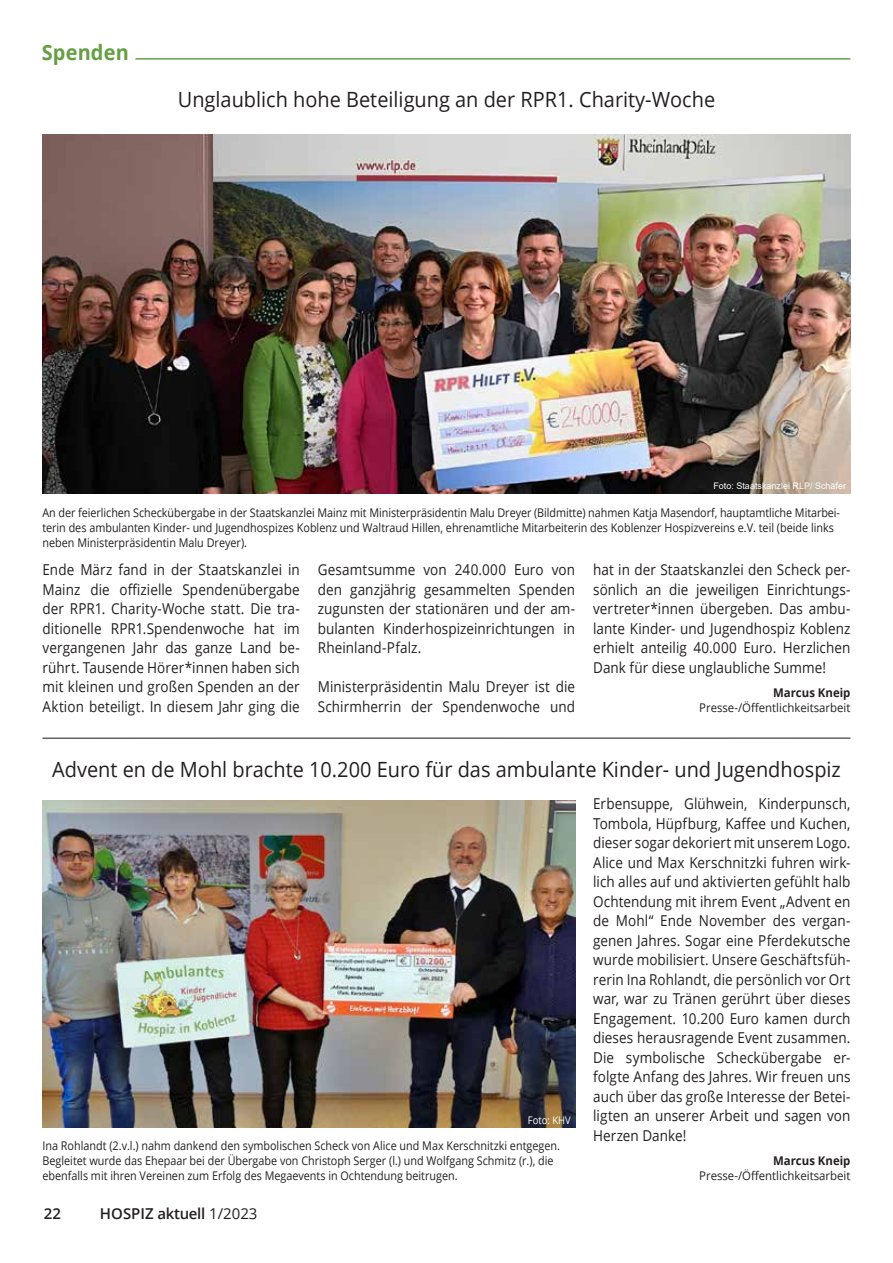
<style>
.page{position:relative;width:893px;height:1263px;background:#fff}
.page>*{position:absolute;margin:0;border:0;box-sizing:border-box;transform-origin:0 0}
.t1{font:21px "Open Sans";color:#231f20;scale:.95 1}
.t2{font:700 21px "Open Sans";letter-spacing:.01em;color:#659f43;scale:.95 1}
.t3{font:15px/19.5px "Open Sans";letter-spacing:.005em;color:#231f20;text-align:justify;scale:.9 1}
.t4{font:600 15px "Open Sans";letter-spacing:-.01em;color:#231f20}
.t5{font:12px/15px "Open Sans";color:#231f20;scale:.9 1}
.t6{font:12px "Open Sans";color:#231f20;scale:.95 1}
.t7{font:700 12px "Open Sans";color:#231f20;scale:.95 1}
.t8{font:10.5px "Open Sans";color:#fff;scale:.9 1}
.t9{font:9px "Arial";color:#fff}
.s1{font-weight:400}
</style>
<div class="page">
<hr style="left:135px;top:58px;width:715px;height:2px;background:#659f43">
<img style="left:43px;top:135px;width:807px;height:358px">
<img style="left:43px;top:800px;width:532px;height:328px">
<hr style="left:43px;top:737px;width:807px;height:2px;background:#636366">
<h1 class="t2" style="left:42px;top:37px;width:93px">Spenden</h1>
<h1 class="t1" style="left:178px;top:85px;width:567px">Unglaublich hohe Beteiligung an der RPR1. Charity-Woche</h1>
<p class="t9" style="left:713px;top:479px;width:134px">Foto: Staatskanzlei RLP/ Schäfer</p>
<p class="t5" style="left:43px;top:505px;width:888px">An der feierlichen Scheckübergabe in der Staatskanzlei Mainz mit Ministerpräsidentin Malu Dreyer (Bildmitte) nahmen Katja Masendorf, hauptamtliche Mitarbei&shy;terin des ambulanten Kinder- und Jugendhospizes Koblenz und Waltraud Hillen, ehrenamtliche Mitarbeiterin des Koblenzer Hospizvereins e.V. teil (beide links neben Ministerpräsidentin Malu Dreyer).</p>
<p class="t3" style="left:318px;top:560px;width:287px">Gesamtsumme von 240.000 Euro von den ganzjährig gesammelten Spenden zugunsten der stationären und der am&shy;bulanten Kinderhospizeinrichtungen in Rheinland-Pfalz.</p>
<p class="t3" style="left:318px;top:677px;width:287px">Ministerpräsidentin Malu Dreyer ist die<br>Schirmherrin der Spendenwoche und</p>
<p class="t3" style="left:43px;top:560px;width:287px">Ende März fand in der Staatskanzlei in Mainz die offizielle Spendenübergabe der RPR1. Charity-Woche statt. Die tra&shy;ditionelle RPR1.Spendenwoche hat im vergangenen Jahr das ganze Land be&shy;rührt. Tausende Hörer*innen haben sich mit kleinen und großen Spenden an der Aktion beteiligt. In diesem Jahr ging die</p>
<p class="t3" style="left:593px;top:560px;width:287px">hat in der Staatskanzlei den Scheck per&shy;sönlich an die jeweiligen Einrichtungs&shy;vertreter*innen übergeben. Das ambu&shy;lante Kinder- und Jugendhospiz Koblenz erhielt anteilig 40.000 Euro. Herzlichen Dank für diese unglaubliche Summe!</p>
<p class="t7" style="left:773px;top:684px;width:83px">Marcus Kneip</p>
<p class="t6" style="left:699px;top:699px;width:161px">Presse-/Öffentlichkeitsarbeit</p>
<h1 class="t1" style="left:52px;top:755px;width:832px">Advent en de Mohl brachte 10.200 Euro für das ambulante Kinder- und Jugendhospiz</h1>
<p class="t8" style="left:528px;top:1113px;width:49px">Foto: KHV</p>
<p class="t5" style="left:43px;top:1138px;width:576px">Ina Rohlandt (2.v.l.) nahm dankend den symbolischen Scheck von Alice und Max Kerschnitzki entgegen.<br>Begleitet wurde das Ehepaar bei der Übergabe von Christoph Serger (l.) und Wolfgang Schmitz (r.), die ebenfalls mit ihren Vereinen zum Erfolg des Megaevents in Ochtendung beitrugen.</p>
<p class="t4" style="left:44px;top:1203px;width:19px">22</p>
<p class="t4" style="left:100px;top:1203px;width:159px">HOSPIZ aktuell <span class="s1">1/2023</span></p>
<p class="t3" style="left:593px;top:794px;width:287px">Erbensuppe, Glühwein, Kinderpunsch, Tombola, Hüpfburg, Kaffee und Kuchen, dieser sogar dekoriert mit unserem Logo.<br>Alice und Max Kerschnitzki fuhren wirk&shy;lich alles auf und aktivierten gefühlt halb Ochtendung mit ihrem Event „Advent en de Mohl“ Ende November des vergan&shy;genen Jahres. Sogar eine Pferdekutsche wurde mobilisiert. Unsere Geschäftsfüh&shy;rerin Ina Rohlandt, die persönlich vor Ort war, war zu Tränen gerührt über dieses Engagement. 10.200 Euro kamen durch dieses herausragende Event zusammen.<br>Die symbolische Scheckübergabe er&shy;folgte Anfang des Jahres. Wir freuen uns auch über das große Interesse der Betei&shy;ligten an unserer Arbeit und sagen von Herzen Danke!</p>
<p class="t7" style="left:773px;top:1152px;width:83px">Marcus Kneip</p>
<p class="t6" style="left:699px;top:1167px;width:161px">Presse-/Öffentlichkeitsarbeit</p>
</div>
